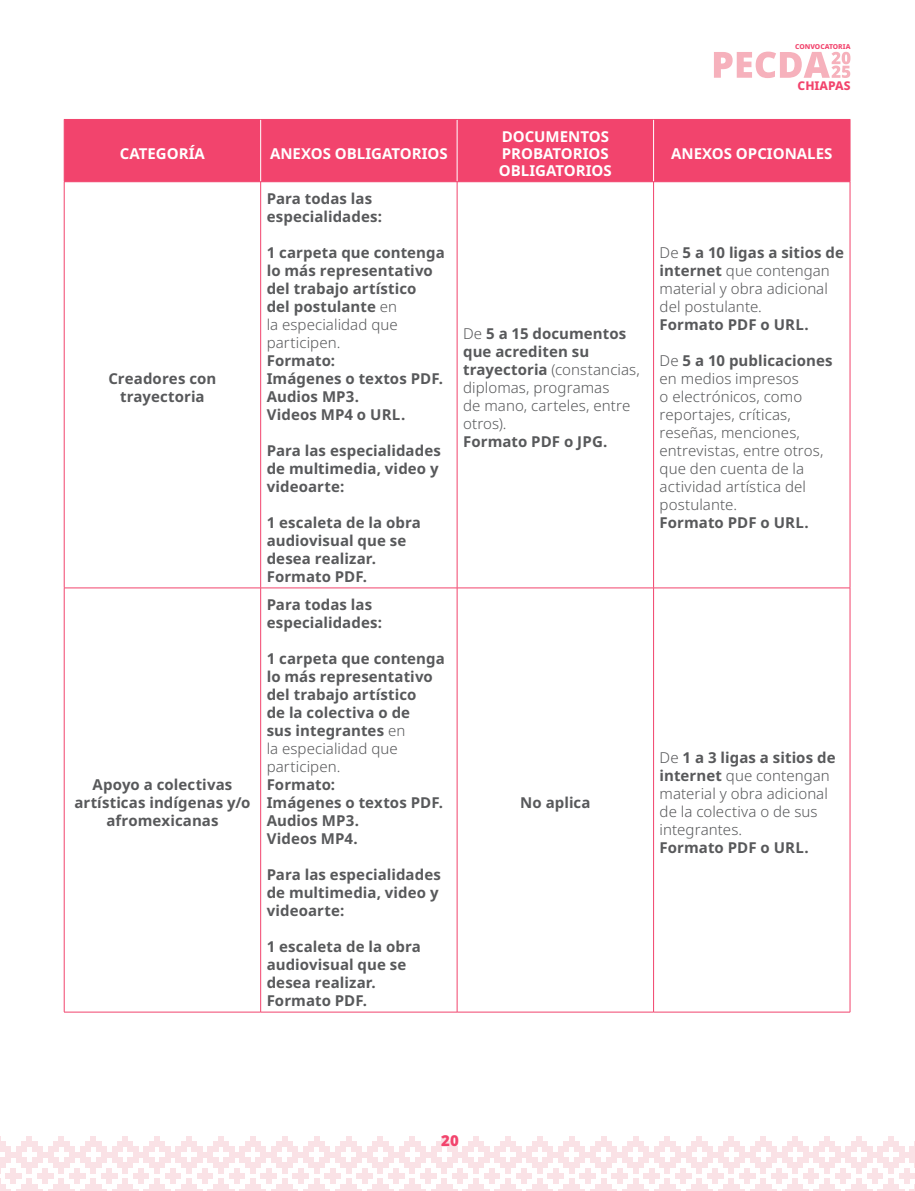
<style>
.page{position:relative;width:915px;height:1191px;background:#fff}
.page>*{position:absolute;margin:0;border:0;box-sizing:border-box;transform-origin:0 0}
.t1{font:700 15px/18px "Noto Sans";letter-spacing:.005em;color:#58595b}
.t2{font:300 15px/18px "Noto Sans";letter-spacing:.005em;color:#58595b}
.t3{font:700 15px/17.1px "Noto Sans";color:#fff}
.t4{font:900 15px "Noto Sans";color:#f2446d}
.t5{font:800 12px "Noto Sans";color:#f2446d}
.t6{font:800 6.75px "Noto Sans";color:#f2446d}
.s1{font-weight:300}
.s2{font-weight:700}
</style>
<div class="page">
<svg style="left:714px;top:52px;width:136px;height:26px"></svg>
<svg style="left:0;top:1136px;width:915px;height:55px"></svg>
<div style="left:65px;top:120px;width:784px;height:61px;background:#f2446d"></div>
<hr style="left:260px;top:120px;width:1px;height:61px;background:#fff">
<hr style="left:456px;top:120px;width:1px;height:61px;background:#fff">
<hr style="left:653px;top:120px;width:1px;height:61px;background:#fff">
<hr style="left:64px;top:182px;width:1px;height:406px;background:#f2446d">
<hr style="left:260px;top:182px;width:1px;height:406px;background:#f2446d">
<hr style="left:456px;top:182px;width:1px;height:406px;background:#f2446d">
<hr style="left:653px;top:182px;width:1px;height:406px;background:#f2446d">
<hr style="left:849px;top:182px;width:1px;height:406px;background:#f2446d">
<hr style="left:64px;top:587px;width:196px;height:1px;background:#f2446d">
<hr style="left:64px;top:588px;width:1px;height:424px;background:#f2446d">
<hr style="left:260px;top:587px;width:197px;height:1px;background:#f2446d">
<hr style="left:260px;top:588px;width:1px;height:424px;background:#f2446d">
<hr style="left:457px;top:587px;width:196px;height:1px;background:#f2446d">
<hr style="left:456px;top:588px;width:1px;height:424px;background:#f2446d">
<hr style="left:653px;top:587px;width:196px;height:1px;background:#f2446d">
<hr style="left:653px;top:588px;width:1px;height:424px;background:#f2446d">
<hr style="left:849px;top:588px;width:1px;height:424px;background:#f2446d">
<hr style="left:64px;top:1011px;width:196px;height:1px;background:#f2446d">
<hr style="left:260px;top:1011px;width:197px;height:1px;background:#f2446d">
<hr style="left:457px;top:1011px;width:196px;height:1px;background:#f2446d">
<hr style="left:653px;top:1011px;width:196px;height:1px;background:#f2446d">
<hr style="left:64px;top:120px;width:1px;height:61px;background:#f2446d">
<hr style="left:64px;top:119px;width:196px;height:1px;background:#f2446d">
<hr style="left:260px;top:119px;width:197px;height:1px;background:#f2446d">
<hr style="left:457px;top:119px;width:196px;height:1px;background:#f2446d">
<hr style="left:653px;top:119px;width:197px;height:1px;background:#f2446d">
<hr style="left:849px;top:120px;width:1px;height:61px;background:#f2446d">
<hr style="left:64px;top:181px;width:196px;height:1px;background:#f2446d">
<hr style="left:260px;top:181px;width:197px;height:1px;background:#f2446d">
<hr style="left:457px;top:181px;width:196px;height:1px;background:#f2446d">
<hr style="left:653px;top:181px;width:196px;height:1px;background:#f2446d">
<p class="t3" style="left:120px;top:145px;width:86px">CATEGORÍA</p>
<p class="t3" style="left:270px;top:145px;width:179px">ANEXOS OBLIGATORIOS</p>
<p class="t1" style="left:108px;top:370px;width:109px;text-align:center">Creadores con trayectoria</p>
<p class="t1" style="left:74px;top:776px;width:178px;text-align:center">Apoyo a colectivas artísticas indígenas y/o afromexicanas</p>
<p class="t1" style="left:266px;top:190px;width:117px">Para todas las especialidades:</p>
<p class="t1" style="left:266px;top:244px;width:179px">1 carpeta que contenga lo más representativo del trabajo artístico<br>del postulante <span class="s1">en<br>la especialidad que participen.</span></p>
<p class="t1" style="left:266px;top:352px;width:178px">Formato:<br>Imágenes o textos PDF.<br>Audios MP3.<br>Videos MP4 o URL.</p>
<p class="t1" style="left:266px;top:442px;width:176px">Para las especialidades de multimedia, video y videoarte:</p>
<p class="t1" style="left:266px;top:514px;width:156px">1 escaleta de la obra audiovisual que se desea realizar.<br>Formato PDF.</p>
<p class="t1" style="left:266px;top:596px;width:117px">Para todas las especialidades:</p>
<p class="t1" style="left:266px;top:650px;width:179px">1 carpeta que contenga lo más representativo del trabajo artístico<br>de la colectiva o de<br>sus integrantes <span class="s1">en<br>la especialidad que participen.</span></p>
<p class="t1" style="left:266px;top:776px;width:178px">Formato:<br>Imágenes o textos PDF.<br>Audios MP3.<br>Videos MP4.</p>
<p class="t1" style="left:266px;top:866px;width:176px">Para las especialidades de multimedia, video y videoarte:</p>
<p class="t1" style="left:266px;top:938px;width:156px">1 escaleta de la obra audiovisual que se desea realizar.<br>Formato PDF.</p>
<p class="t3" style="left:498px;top:128px;width:114px">DOCUMENTOS<br>PROBATORIOS<br>OBLIGATORIOS</p>
<p class="t2" style="left:463px;top:325px;width:178px">De <span class="s2">5 a 15 documentos que acrediten su trayectoria</span> (constancias, diplomas, programas<br>de mano, carteles, entre otros).</p>
<p class="t1" style="left:463px;top:433px;width:146px">Formato PDF o JPG.</p>
<p class="t1" style="left:520px;top:794px;width:72px">No aplica</p>
<p class="t6" style="left:795px;top:42px;width:57px">CONVOCATORIA</p>
<p class="t5" style="left:797px;top:77px;width:54px">CHIAPAS</p>
<p class="t3" style="left:671px;top:145px;width:163px">ANEXOS OPCIONALES</p>
<p class="t2" style="left:659px;top:244px;width:186px">De <span class="s2">5 a 10 ligas a sitios de internet</span> que contengan material y obra adicional del postulante.</p>
<p class="t1" style="left:659px;top:316px;width:151px">Formato PDF o URL.</p>
<p class="t2" style="left:659px;top:352px;width:174px">De <span class="s2">5 a 10 publicaciones </span>en medios impresos<br>o electrónicos, como reportajes, críticas, reseñas, menciones, entrevistas, entre otros, que den cuenta de la actividad artística del postulante.</p>
<p class="t1" style="left:659px;top:514px;width:151px">Formato PDF o URL.</p>
<p class="t2" style="left:659px;top:749px;width:177px">De <span class="s2">1 a 3 ligas a sitios de internet</span> que contengan material y obra adicional de la colectiva o de sus integrantes.</p>
<p class="t1" style="left:659px;top:839px;width:151px">Formato PDF o URL.</p>
<p class="t4" style="left:441px;top:1129px;width:19px">20</p>
</div>
